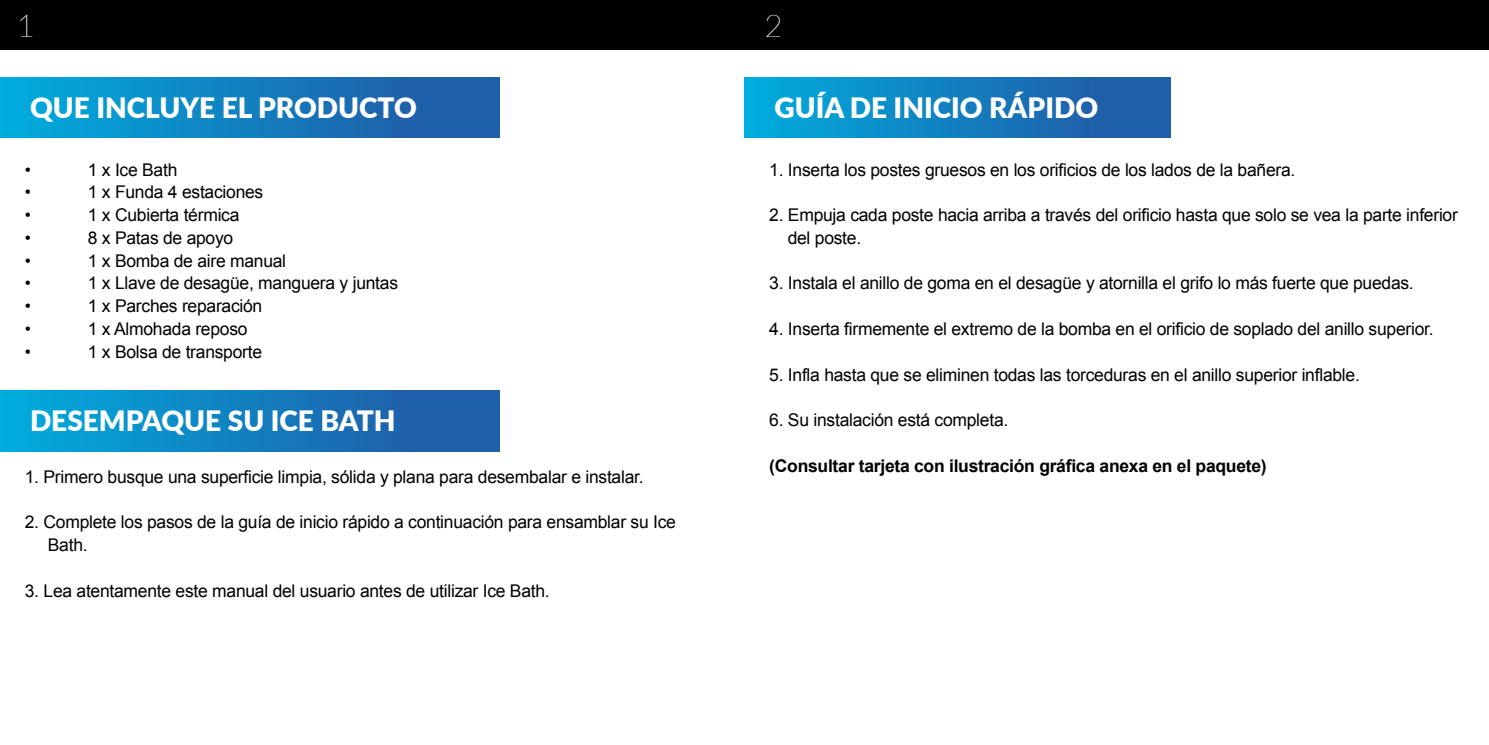
<style>
.page{position:relative;width:1489px;height:745px;background:#fff}
.page>*{position:absolute;margin:0;border:0;box-sizing:border-box;transform-origin:0 0}
.t1{font:100 31.5px "Lato";color:#fff}
.t2{font:900 28px "Lato";color:#fff}
.t3{font:17.5px/22.8px "Arial";letter-spacing:-.015em;color:#000}
.t4{font:700 17.5px "Arial";letter-spacing:-.015em;color:#000}
</style>
<div class="page">
<div style="left:0;top:77px;width:499px;height:61px;background:linear-gradient(to right,#01abdd,#2455a2)"></div>
<div style="left:0;top:0;width:1488px;height:50px;background:#000"></div>
<div style="left:0;top:390px;width:499px;height:61px;background:linear-gradient(to right,#01abdd,#2455a2)"></div>
<div style="left:744px;top:77px;width:426px;height:61px;background:linear-gradient(to right,#01abdd,#2355a3)"></div>
<h1 class="t1" style="left:17px;top:4px;width:20px">1</h1>
<h1 class="t1" style="left:764px;top:4px;width:20px">2</h1>
<h2 class="t2" style="left:30px;top:86px;width:388px">QUE INCLUYE EL PRODUCTO</h2>
<p class="t3" style="left:25px;top:158px;width:8px">•</p>
<p class="t3" style="left:88px;top:158px;width:91px">1 x Ice Bath</p>
<p class="t3" style="left:25px;top:181px;width:8px">•</p>
<p class="t3" style="left:88px;top:181px;width:177px">1 x Funda 4 estaciones</p>
<p class="t3" style="left:25px;top:203px;width:8px">•</p>
<p class="t3" style="left:88px;top:203px;width:153px">1 x Cubierta térmica</p>
<p class="t3" style="left:25px;top:226px;width:8px">•</p>
<p class="t3" style="left:88px;top:226px;width:147px">8 x Patas de apoyo</p>
<p class="t3" style="left:25px;top:249px;width:8px">•</p>
<p class="t3" style="left:88px;top:249px;width:200px">1 x Bomba de aire manual</p>
<p class="t3" style="left:25px;top:272px;width:8px">•</p>
<p class="t3" style="left:88px;top:272px;width:312px">1 x Llave de desagüe, manguera y juntas</p>
<p class="t3" style="left:25px;top:294px;width:8px">•</p>
<p class="t3" style="left:88px;top:294px;width:176px">1 x Parches reparación</p>
<p class="t3" style="left:25px;top:317px;width:8px">•</p>
<p class="t3" style="left:88px;top:317px;width:161px">1 x Almohada reposo</p>
<p class="t3" style="left:25px;top:340px;width:8px">•</p>
<p class="t3" style="left:88px;top:340px;width:176px">1 x Bolsa de transporte</p>
<h2 class="t2" style="left:30px;top:399px;width:367px">DESEMPAQUE SU ICE BATH</h2>
<p class="t3" style="left:25px;top:465px;width:620px">1. Primero busque una superficie limpia, sólida y plana para desembalar e instalar.</p>
<p class="t3" style="left:48px;top:510px;width:629px;text-indent:-23px">2. Complete los pasos de la guía de inicio rápido a continuación para ensamblar su Ice<br>Bath.</p>
<p class="t3" style="left:25px;top:579px;width:526px">3. Lea atentamente este manual del usuario antes de utilizar Ice Bath.</p>
<h2 class="t2" style="left:774px;top:86px;width:325px">GUÍA DE INICIO RÁPIDO</h2>
<p class="t3" style="left:769px;top:158px;width:527px">1. Inserta los postes gruesos en los orificios de los lados de la bañera.</p>
<p class="t3" style="left:787px;top:203px;width:671px;text-indent:-18px">2. Empuja cada poste hacia arriba a través del orificio hasta que solo se vea la parte inferior del poste.</p>
<p class="t3" style="left:769px;top:272px;width:646px">3. Instala el anillo de goma en el desagüe y atornilla el grifo lo más fuerte que puedas.</p>
<p class="t3" style="left:769px;top:317px;width:666px">4. Inserta firmemente el extremo de la bomba en el orificio de soplado del anillo superior.</p>
<p class="t3" style="left:769px;top:363px;width:592px">5. Infla hasta que se eliminen todas las torceduras en el anillo superior inflable.</p>
<p class="t3" style="left:769px;top:408px;width:240px">6. Su instalación está completa.</p>
<p class="t4" style="left:769px;top:453px;width:499px">(Consultar tarjeta con ilustración gráfica anexa en el paquete)</p>
</div>
